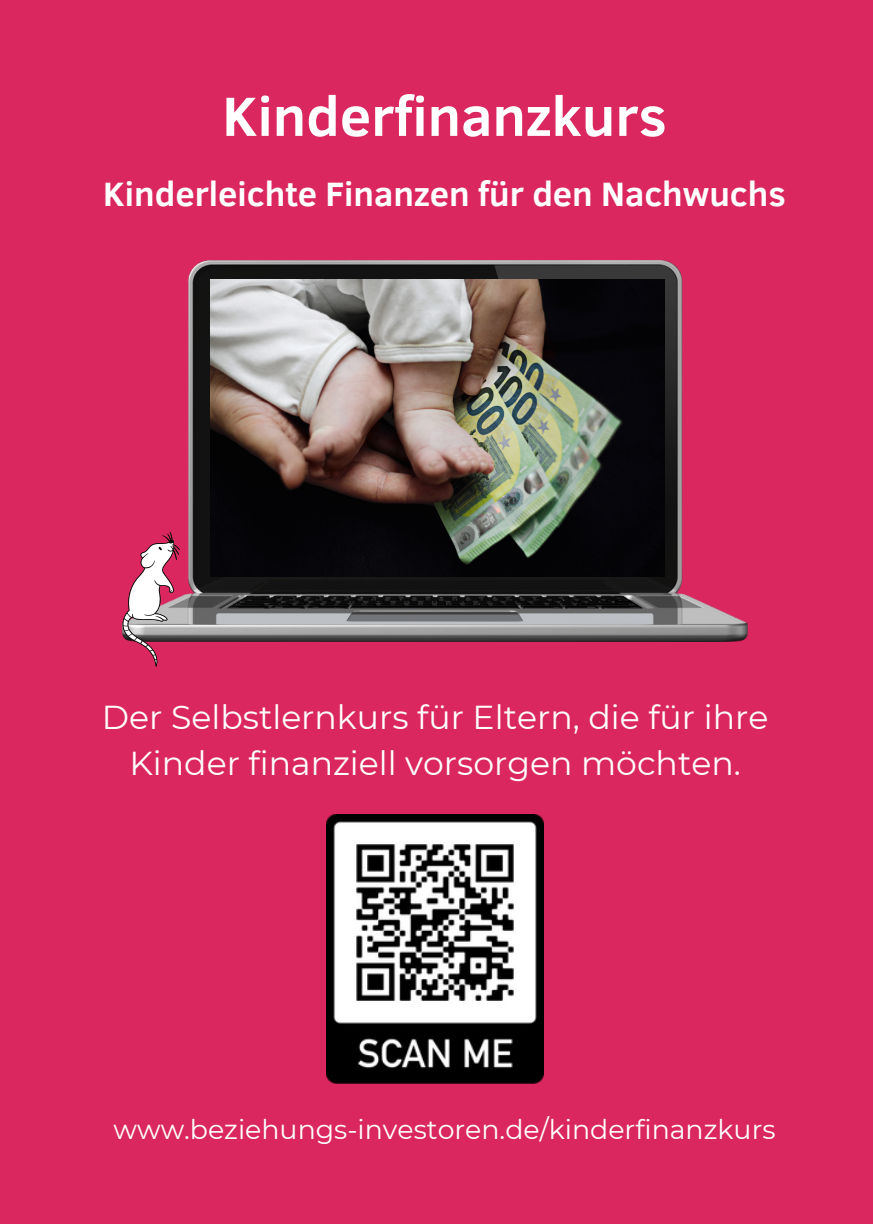
<style>
.page{position:relative;width:873px;height:1224px;background:#db275f}
.page>*{position:absolute;margin:0;border:0;box-sizing:border-box;transform-origin:0 0}
.t1{font:700 56.4px "Clear Sans";color:#fff}
.t2{font:700 34.6px "Clear Sans";color:#fff}
.t3{font:33px/45.8px "Montserrat";color:#fff;text-align:center}
.t4{font:26.8px "Montserrat";color:#fff}
</style>
<div class="page">
<img style="left:169px;top:260px;width:578px;height:382px">
<img style="left:210px;top:280px;width:454px;height:297px">
<svg style="left:123px;top:532px;width:57px;height:135px"></svg>
<img style="left:327px;top:814px;width:216px;height:269px">
<h1 class="t1" style="left:222px;top:75px;width:446px">Kinderfinanzkurs</h1>
<p class="t2" style="left:103px;top:169px;width:684px">Kinderleichte Finanzen für den Nachwuchs</p>
<p class="t3" style="left:102px;top:694px;width:668px">Der Selbstlernkurs für Eltern, die für ihre<br>Kinder finanziell vorsorgen möchten.</p>
<p class="t4" style="left:114px;top:1113px;width:664px">www.beziehungs-investoren.de/kinderfinanzkurs</p>
</div>
